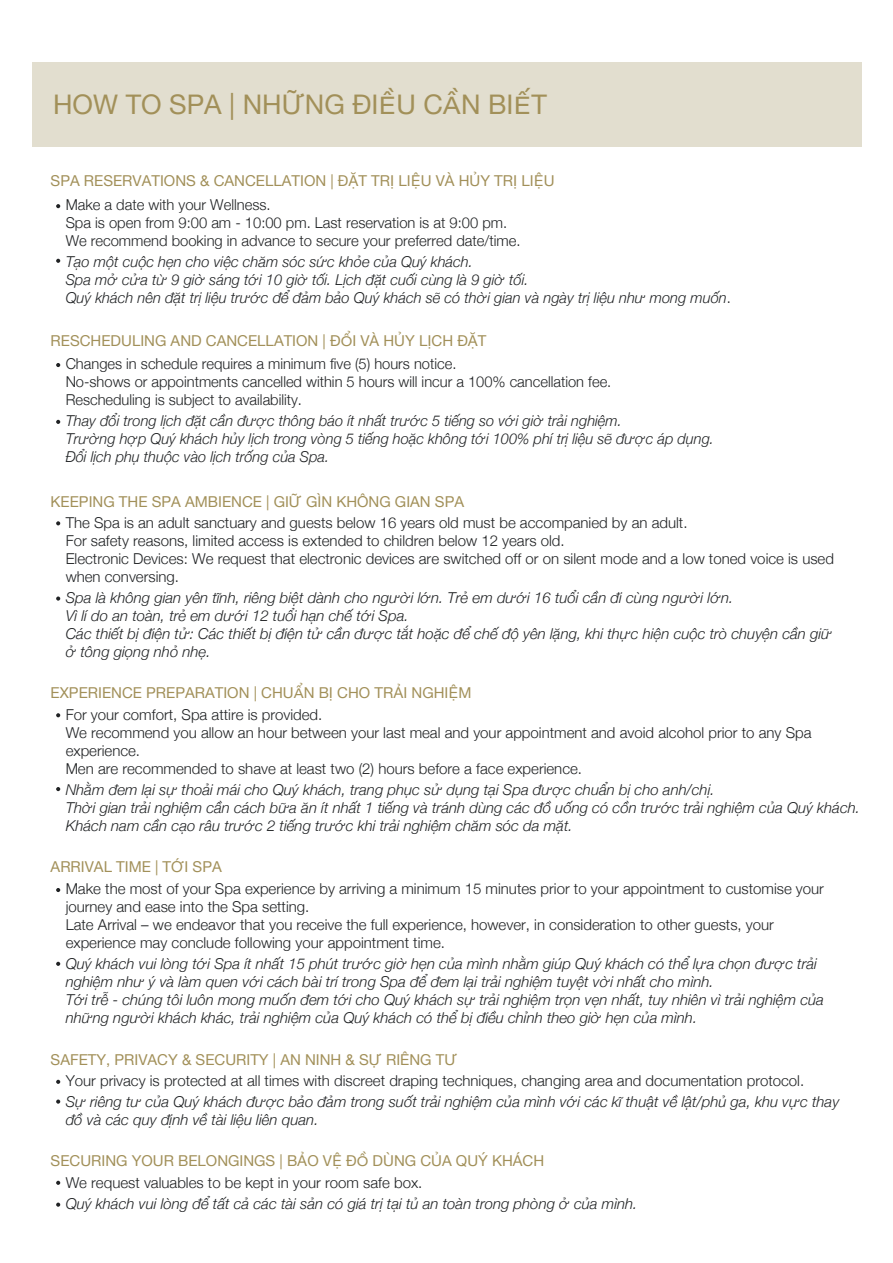
<style>
.page{position:relative;width:893px;height:1263px;background:#fff}
.page>*{position:absolute;margin:0;border:0;box-sizing:border-box;transform-origin:0 0}
.t1{font:27px "Helvetica Neue";color:#a29059}
.t2{font:italic 300 15px/18px "Helvetica Neue";color:#202224}
.t3{font:300 15px/18px "Helvetica Neue";color:#202224}
.t4{font:15px "Helvetica Neue";color:#a29059}
.s1{font-style:normal}
</style>
<div class="page">
<svg style="left:56px;top:204px;width:4px;height:4px"></svg>
<svg style="left:56px;top:259px;width:4px;height:4px"></svg>
<svg style="left:56px;top:363px;width:4px;height:4px"></svg>
<svg style="left:56px;top:420px;width:4px;height:4px"></svg>
<svg style="left:56px;top:521px;width:4px;height:4px"></svg>
<svg style="left:56px;top:596px;width:4px;height:5px"></svg>
<svg style="left:56px;top:713px;width:4px;height:4px"></svg>
<svg style="left:56px;top:787px;width:4px;height:4px"></svg>
<svg style="left:56px;top:888px;width:4px;height:4px"></svg>
<svg style="left:56px;top:962px;width:4px;height:4px"></svg>
<svg style="left:56px;top:1080px;width:4px;height:4px"></svg>
<svg style="left:56px;top:1099px;width:4px;height:5px"></svg>
<svg style="left:56px;top:1181px;width:4px;height:4px"></svg>
<svg style="left:56px;top:1202px;width:4px;height:5px"></svg>
<div style="left:32px;top:62px;width:829px;height:84px;background:#e2decf"></div>
<h1 class="t1" style="left:53px;top:85px;width:495px">HOW TO SPA | NHỮNG ĐIỀU CẦN BIẾT</h1>
<p class="t4" style="left:51px;top:170px;width:505px">SPA RESERVATIONS &amp; CANCELLATION | ÐẶT TRỊ LIỆU VÀ HỦY TRỊ LIỆU</p>
<p class="t3" style="left:66px;top:195px;width:456px">Make a date with your Wellness.<br>Spa is open from 9:00 am - 10:00 pm. Last reservation is at 9:00 pm.<br>We recommend booking in advance to secure your preferred date/time.</p>
<p class="t2" style="left:66px;top:252px;width:667px">Tạo một cuộc hẹn cho việc chăm sóc sức khỏe của Quý khách.<br>Spa mở cửa từ 9 giờ sáng tới 10 giờ tối. Lịch đặt cuối cùng là 9 giờ tối.<br>Quý khách nên đặt trị liệu trước để đảm bảo Quý khách sẽ có thời gian và ngày trị liệu như mong muốn<span class="s1">.</span></p>
<p class="t4" style="left:51px;top:329px;width:437px">RESCHEDULING AND CANCELLATION | ĐỔI VÀ HỦY LỊCH ĐẶT</p>
<p class="t3" style="left:66px;top:354px;width:547px">Changes in schedule requires a minimum five (5) hours notice.<br>No-shows or appointments cancelled within 5 hours will incur a 100% cancellation fee.<br>Rescheduling is subject to availability.</p>
<p class="t2" style="left:66px;top:411px;width:650px">Thay đổi trong lịch đặt cần được thông báo ít nhất trước 5 tiếng so với giờ trải nghiệm.<br>Trường hợp Quý khách hủy lịch trong vòng 5 tiếng hoặc không tới 100% phí trị liệu sẽ được áp dụng.<br>Đổi lịch phụ thuộc vào lịch trống của Spa.</p>
<p class="t4" style="left:51px;top:491px;width:415px">KEEPING THE SPA AMBIENCE | GIỮ GÌN KHÔNG GIAN SPA</p>
<p class="t3" style="left:66px;top:513px;width:770px">The Spa is an adult sanctuary and guests below 16 years old must be accompanied by an adult.<br>For safety reasons, limited access is extended to children below 12 years old.<br>Electronic Devices: We request that electronic devices are switched off or on silent mode and a low toned voice is used when conversing.</p>
<p class="t2" style="left:66px;top:588px;width:768px">Spa là không gian yên tĩnh, riêng biệt dành cho người lớn. Trẻ em dưới 16 tuổi cần đi cùng người lớn.<br>Vì lí do an toàn, trẻ em dưới 12 tuổi hạn chế tới Spa.<br>Các thiết bị điện tử: Các thiết bị điện tử cần được tắt hoặc để chế độ yên lặng, khi thực hiện cuộc trò chuyện cần giữ ở tông giọng nhỏ nhẹ.</p>
<p class="t4" style="left:51px;top:682px;width:422px">EXPERIENCE PREPARATION | CHUẨN BỊ CHO TRẢI NGHIỆM</p>
<p class="t3" style="left:66px;top:705px;width:747px">For your comfort, Spa attire is provided.<br>We recommend you allow an hour between your last meal and your appointment and avoid alcohol prior to any Spa experience.<br>Men are recommended to shave at least two (2) hours before a face experience.</p>
<p class="t2" style="left:66px;top:780px;width:796px">Nhằm đem lại sự thoải mái cho Quý khách, trang phục sử dụng tại Spa được chuẩn bị cho anh/chị.<br>Thời gian trải nghiệm cần cách bữa ăn ít nhất 1 tiếng và tránh dùng các đồ uống có cồn trước trải nghiệm của Quý khách.<br>Khách nam cần cạo râu trước 2 tiếng trước khi trải nghiệm chăm sóc da mặt.</p>
<p class="t4" style="left:51px;top:856px;width:173px">ARRIVAL TIME | TỚI SPA</p>
<p class="t3" style="left:66px;top:879px;width:760px">Make the most of your Spa experience by arriving a minimum 15 minutes prior to your appointment to customise your journey and ease into the Spa setting.<br>Late Arrival – we endeavor that you receive the full experience, however, in consideration to other guests, your experience may conclude following your appointment time.</p>
<p class="t2" style="left:66px;top:954px;width:760px">Quý khách vui lòng tới Spa ít nhất 15 phút trước giờ hẹn của mình nhằm giúp Quý khách có thể lựa chọn được trải nghiệm như ý và làm quen với cách bài trí trong Spa để đem lại trải nghiệm tuyệt vời nhất cho mình.<br>Tới trễ - chúng tôi luôn mong muốn đem tới cho Quý khách sự trải nghiệm trọn vẹn nhất, tuy nhiên vì trải nghiệm của những người khách khác, trải nghiệm của Quý khách có thể bị điều chỉnh theo giờ hẹn của mình.</p>
<p class="t4" style="left:51px;top:1048px;width:408px">SAFETY, PRIVACY &amp; SECURITY | AN NINH &amp; SỰ RIÊNG TƯ</p>
<p class="t3" style="left:66px;top:1070px;width:740px">Your privacy is protected at all times with discreet draping techniques, changing area and documentation protocol.</p>
<p class="t2" style="left:66px;top:1092px;width:775px">Sự riêng tư của Quý khách được bảo đảm trong suốt trải nghiệm của mình với các kĩ thuật về lật/phủ ga, khu vực thay đồ và các quy định về tài liệu liên quan.</p>
<p class="t4" style="left:51px;top:1150px;width:495px">SECURING YOUR BELONGINGS | BẢO VỆ ĐỒ DÙNG CỦA QUÝ KHÁCH</p>
<p class="t3" style="left:66px;top:1172px;width:358px">We request valuables to be kept in your room safe box.</p>
<p class="t2" style="left:66px;top:1193px;width:573px">Quý khách vui lòng để tất cả các tài sản có giá trị tại tủ an toàn trong phòng ở của mình.</p>
</div>
